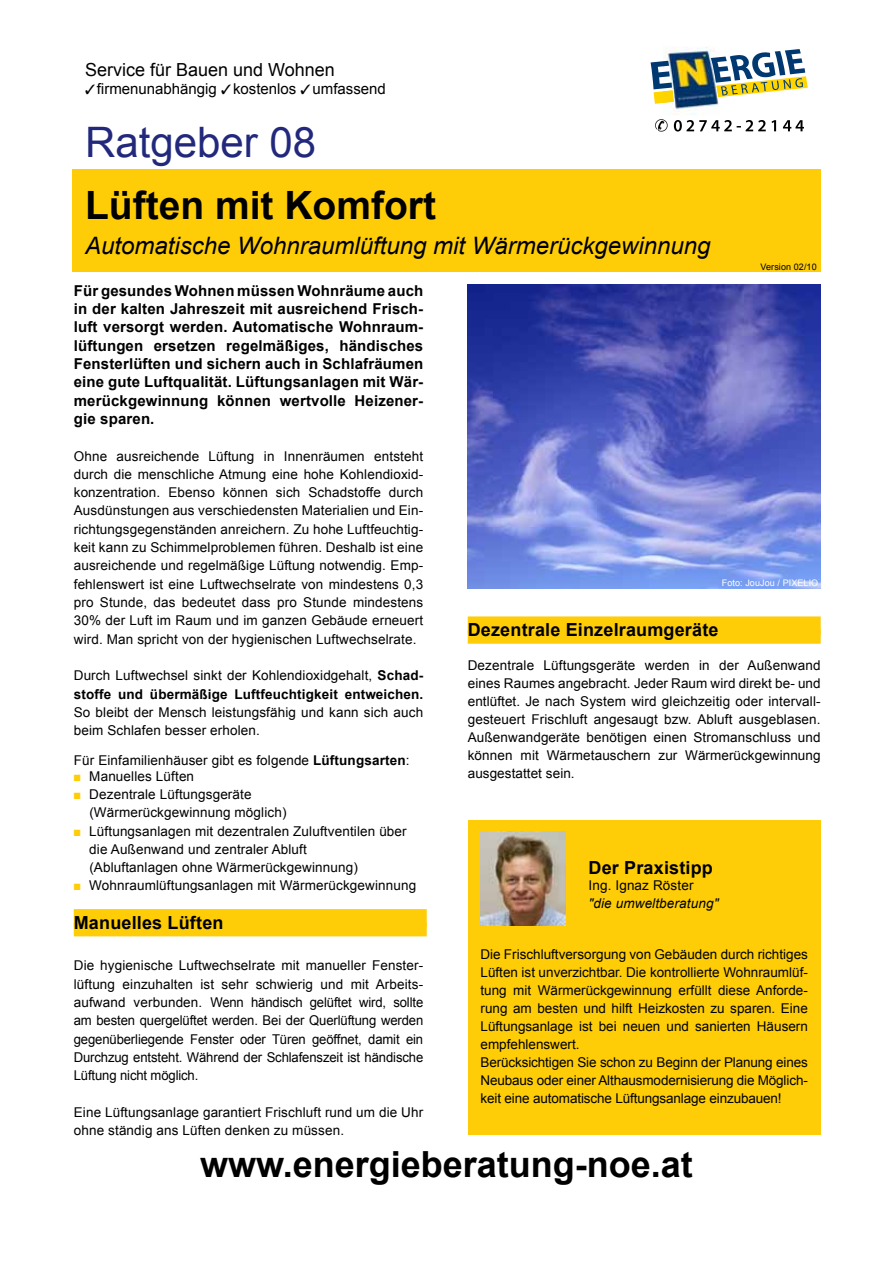
<style>
.page{position:relative;width:893px;height:1263px;background:#fff}
.page>*{position:absolute;margin:0;border:0;box-sizing:border-box;transform-origin:0 0}
.t1{font:42px "Arial";color:#22297d}
.t2{font:700 39px "Arial";color:#000}
.t3{font:700 36px "Arial";color:#000}
.t4{font:italic 24px "Arial";color:#000}
.t5{font:700 18px "Arial";letter-spacing:.01em;color:#000}
.t6{font:18px "Arial";color:#000}
.t7{font:700 15px/18.3px "Arial";letter-spacing:.01em;color:#000;text-align:justify}
.t8{font:15px "Arial";color:#000}
.t9{font:13.5px/18.3px "Arial";letter-spacing:.005em;color:#000}
.t10{font:700 13.5px/18.3px "Arial";letter-spacing:.01em;color:#000}
.t11{font:italic 13.5px "Arial";letter-spacing:.01em;color:#000}
.t12{font:9px "Arial";letter-spacing:.01em;color:#fff}
.t13{font:9px "Arial";letter-spacing:.01em;color:#000}
.s1{font-weight:400}
.s2{font-weight:700}
.s3{color:#fecd07}
</style>
<div class="page">
<div style="left:468px;top:820px;width:353px;height:315px;background:#fecd07"></div>
<div style="left:72px;top:170px;width:749px;height:102px;background:#fecd07"></div>
<div style="left:74px;top:909px;width:353px;height:18px;background:#fecd07"></div>
<div style="left:74px;top:923px;width:353px;height:13px;background:#fecd07"></div>
<img style="left:663px;top:47px;width:56px;height:68px">
<svg style="left:655px;top:119px;width:13px;height:13px"></svg>
<svg style="left:674px;top:120px;width:92px;height:12px"></svg>
<svg style="left:772px;top:120px;width:4px;height:11px"></svg>
<svg style="left:783px;top:120px;width:21px;height:11px"></svg>
<svg style="left:651px;top:61px;width:23px;height:43px"></svg>
<svg style="left:711px;top:49px;width:97px;height:48px"></svg>
<img style="left:480px;top:832px;width:85px;height:93px">
<img style="left:468px;top:285px;width:353px;height:304px">
<div style="left:468px;top:616px;width:353px;height:18px;background:#fecd07"></div>
<div style="left:468px;top:630px;width:353px;height:14px;background:#fecd07"></div>
<h3 class="t6" style="left:85px;top:57px;width:251px">Service für Bauen und Wohnen</h3>
<p class="t8" style="left:85px;top:78px;width:302px">✓firmenunabhängig ✓kostenlos ✓umfassend</p>
<h1 class="t1" style="left:85px;top:115px;width:233px">Ratgeber 08</h1>
<h2 class="t2" style="left:85px;top:180px;width:352px">Lüften mit Komfort</h2>
<h3 class="t4" style="left:85px;top:230px;width:627px">Automatische Wohnraumlüftung mit Wärmerückgewinnung</h3>
<p class="t7" style="left:74px;top:282px;width:351px">Für gesundes Wohnen müssen Wohnräume auch in der kalten Jahreszeit mit ausreichend Frisch&shy;luft versorgt werden. Automatische Wohnraum&shy;lüftungen ersetzen regelmäßiges, händisches Fensterlüften und sichern auch in Schlafräumen eine gute Luftqualität. Lüftungsanlagen mit Wär&shy;merückgewinnung können wertvolle Heizener&shy;gie sparen.</p>
<p class="t9" style="left:74px;top:447px;width:351px;text-align:justify">Ohne ausreichende Lüftung in Innenräumen entsteht durch die menschliche Atmung eine hohe Kohlendioxid&shy;konzentration. Ebenso können sich Schadstoffe durch Ausdünstungen aus verschiedensten Materialien und Ein&shy;richtungsgegenständen anreichern. Zu hohe Luftfeuchtig&shy;keit kann zu Schimmelproblemen führen. Deshalb ist eine ausreichende und regelmäßige Lüftung notwendig. Emp&shy;fehlenswert ist eine Luftwechselrate von mindestens 0,3 pro Stunde, das bedeutet dass pro Stunde mindestens 30% der Luft im Raum und im ganzen Gebäude erneuert wird. Man spricht von der hygienischen Luftwechselrate.</p>
<p class="t10" style="left:74px;top:667px;width:351px"><span class="s1">Durch Luftwechsel sinkt der Kohlendioxidgehalt,</span> Schad&shy;stoffe und übermäßige Luftfeuchtigkeit entweichen.</p>
<p class="t9" style="left:74px;top:703px;width:351px">So bleibt der Mensch leistungsfähig und kann sich auch beim Schlafen besser erholen.</p>
<p class="t9" style="left:74px;top:751px;width:337px">Für Einfamilienhäuser gibt es folgende <span class="s2">Lüftungsarten</span>:</p>
<p class="t9" style="left:74px;top:767px;width:122px"><span class="s3">■</span> Manuelles Lüften</p>
<p class="t9" style="left:89px;top:785px;width:199px;text-indent:-16px"><span class="s3">■</span> Dezentrale Lüftungsgeräte (Wärmerückgewinnung möglich)</p>
<p class="t9" style="left:89px;top:822px;width:319px;text-indent:-16px"><span class="s3">■</span> Lüftungsanlagen mit dezentralen Zuluftventilen über die Außenwand und zentraler Abluft<br>(Abluftanlagen ohne Wärmerückgewinnung)</p>
<p class="t9" style="left:74px;top:877px;width:344px"><span class="s3">■</span> Wohnraumlüftungsanlagen mit Wärmerückgewinnung</p>
<h3 class="t5" style="left:74px;top:910px;width:151px">Manuelles Lüften</h3>
<p class="t9" style="left:74px;top:957px;width:351px;text-align:justify">Die hygienische Luftwechselrate mit manueller Fenster&shy;lüftung einzuhalten ist sehr schwierig und mit Arbeits&shy;aufwand verbunden. Wenn händisch gelüftet wird, sollte am besten quergelüftet werden. Bei der Querlüftung werden gegenüberliegende Fenster oder Türen geöffnet, damit ein Durchzug entsteht. Während der Schlafenszeit ist händische Lüftung nicht möglich.</p>
<p class="t9" style="left:74px;top:1103px;width:351px">Eine Lüftungsanlage garantiert Frischluft rund um die Uhr ohne ständig ans Lüften denken zu müssen.</p>
<p class="t13" style="left:761px;top:261px;width:58px">Version 02/10</p>
<p class="t12" style="left:722px;top:577px;width:98px">Foto: JouJou / PIXELIO</p>
<h3 class="t5" style="left:468px;top:618px;width:252px">Dezentrale Einzelraumgeräte</h3>
<p class="t9" style="left:468px;top:656px;width:354px;text-align:justify">Dezentrale Lüftungsgeräte werden in der Außenwand eines Raumes angebracht. Jeder Raum wird direkt be- und entlüftet. Je nach System wird gleichzeitig oder intervall&shy;gesteuert Frischluft angesaugt bzw. Abluft ausgeblasen.<br>Außenwandgeräte benötigen einen Stromanschluss und können mit Wärmetauschern zur Wärmerückgewinnung ausgestattet sein.</p>
<h3 class="t5" style="left:588px;top:856px;width:126px">Der Praxistipp</h3>
<p class="t9" style="left:588px;top:876px;width:106px">Ing. Ignaz Röster</p>
<p class="t11" style="left:588px;top:895px;width:131px">"die umweltberatung"</p>
<p class="t9" style="left:480px;top:945px;width:329px">Die Frischluftversorgung von Gebäuden durch richtiges Lüften ist unverzichtbar. Die kontrollierte Wohnraumlüf&shy;tung mit Wärmerückgewinnung erfüllt diese Anforde&shy;rung am besten und hilft Heizkosten zu sparen. Eine Lüftungsanlage ist bei neuen und sanierten Häusern empfehlenswert.<br>Berücksichtigen Sie schon zu Beginn der Planung eines Neubaus oder einer Althausmodernisierung die Möglich&shy;keit eine automatische Lüftungsanlage einzubauen!</p>
<h3 class="t3" style="left:200px;top:1140px;width:494px">www.energieberatung-noe.at</h3>
</div>
